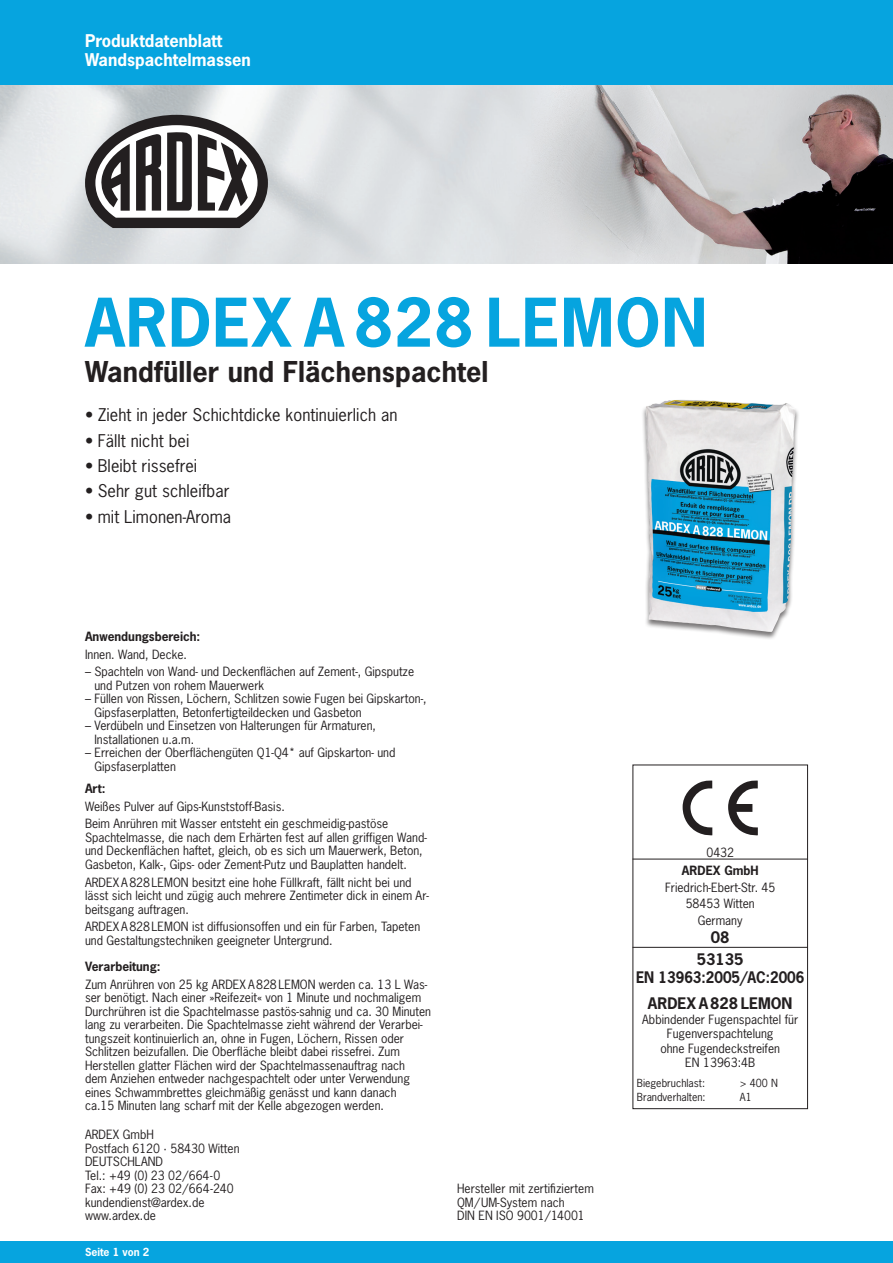
<style>
.page{position:relative;width:893px;height:1263px;background:#fff}
.page>*{position:absolute;margin:0;border:0;box-sizing:border-box;transform-origin:0 0}
.t1{font:700 63px "News Gothic Std";letter-spacing:.015em;color:#06a4df}
.t2{font:700 27px "News Gothic Std";letter-spacing:.005em;color:#231f20}
.t3{font:16.5px "News Gothic Std";letter-spacing:.005em;color:#231f20}
.t4{font:700 16.5px/19.5px "News Gothic Std";color:#fff}
.t5{font:700 15px/26.5px "News Gothic Std";color:#231f20;text-align:center;scale:.92 1}
.t6{font:700 15px/22.2px "News Gothic Std";color:#231f20;text-align:center}
.t7{font:12px/13.5px "News Gothic Std";color:#231f20}
.t8{font:700 12px "News Gothic Std";color:#231f20}
.t9{font:10.5px "News Gothic Std";color:#231f20}
.t10{font:700 10.5px "News Gothic Std";color:#fff}
</style>
<div class="page">
<div style="left:0;top:0;width:893px;height:85px;background:#06a4df"></div>
<div style="left:0;top:1242px;width:893px;height:21px;background:#06a4df"></div>
<img style="left:0;top:85px;width:893px;height:179px">
<div style="left:641px;top:399px;width:159px;height:242px;background:#231f20;opacity:.6"></div>
<img style="left:646px;top:400px;width:126px;height:232px">
<svg style="left:85px;top:115px;width:183px;height:113px"></svg>
<div style="left:632px;top:765px;width:176px;height:344px;border:1px solid #231f20"></div>
<svg style="left:683px;top:780px;width:29px;height:56px"></svg>
<svg style="left:728px;top:780px;width:30px;height:56px"></svg>
<hr style="left:632px;top:859px;width:176px;height:1px;background:#231f20">
<hr style="left:632px;top:947px;width:176px;height:1px;background:#231f20">
<h3 class="t4" style="left:85px;top:31px;width:167px">Produktdatenblatt<br>Wandspachtelmassen</h3>
<h1 class="t1" style="left:85px;top:281px;width:624px">ARDEX A828 LEMON</h1>
<h2 class="t2" style="left:85px;top:354px;width:405px">Wandfüller und Flächenspachtel</h2>
<h3 class="t3" style="left:85px;top:404px;width:314px">• Zieht in jeder Schichtdicke kontinuierlich an</h3>
<h3 class="t3" style="left:85px;top:430px;width:106px">• Fällt nicht bei</h3>
<h3 class="t3" style="left:85px;top:455px;width:114px">• Bleibt rissefrei</h3>
<h3 class="t3" style="left:85px;top:481px;width:146px">• Sehr gut schleifbar</h3>
<h3 class="t3" style="left:85px;top:506px;width:148px">• mit Limonen-Aroma</h3>
<p class="t8" style="left:85px;top:628px;width:117px">Anwendungsbereich:</p>
<p class="t7" style="left:85px;top:647px;width:104px">Innen. Wand, Decke.</p>
<p class="t7" style="left:94px;top:665px;width:321px;text-indent:-9px">– Spachteln von Wand- und Deckenflächen auf Zement-, Gipsputze und Putzen von rohem Mauerwerk</p>
<p class="t7" style="left:94px;top:692px;width:334px;text-indent:-9px">– Füllen von Rissen, Löchern, Schlitzen sowie Fugen bei Gipskarton-,<br>Gipsfaserplatten, Betonfertigteildecken und Gasbeton</p>
<p class="t7" style="left:94px;top:719px;width:283px;text-indent:-9px">– Verdübeln und Einsetzen von Halterungen für Armaturen,<br>Installationen u.a.m.</p>
<p class="t7" style="left:94px;top:746px;width:302px;text-indent:-9px">– Erreichen der Oberflächengüten Q1-Q4* auf Gipskarton- und<br>Gipsfaserplatten</p>
<p class="t8" style="left:85px;top:780px;width:22px">Art:</p>
<p class="t7" style="left:85px;top:797px;width:305px;line-height:17.7px">Weißes Pulver auf Gips-Kunststoff-Basis.<br>Beim Anrühren mit Wasser entsteht ein geschmeidig-pastöse</p>
<p class="t7" style="left:85px;top:830px;width:343px">Spachtelmasse, die nach dem Erhärten fest auf allen griffigen Wand&shy;und Deckenflächen haftet, gleich, ob es sich um Mauerwerk, Beton,<br>Gasbeton, Kalk-, Gips- oder Zement-Putz und Bauplatten handelt.</p>
<p class="t7" style="left:85px;top:875px;width:345px">ARDEX A828LEMON besitzt eine hohe Füllkraft, fällt nicht bei und lässt sich leicht und zügig auch mehrere Zentimeter dick in einem Ar&shy;beitsgang auftragen.</p>
<p class="t7" style="left:85px;top:920px;width:337px">ARDEX A828LEMON ist diffusionsoffen und ein für Farben, Tapeten und Gestaltungstechniken geeigneter Untergrund.</p>
<p class="t8" style="left:85px;top:959px;width:77px">Verarbeitung:</p>
<p class="t7" style="left:85px;top:977px;width:348px">Zum Anrühren von 25 kg ARDEX A828LEMON werden ca. 13 L Was&shy;ser benötigt. Nach einer »Reifezeit« von 1 Minute und nochmaligem Durchrühren ist die Spachtelmasse pastös-sahnig und ca. 30 Minuten lang zu verarbeiten. Die Spachtelmasse zieht während der Verarbei&shy;tungszeit kontinuierlich an, ohne in Fugen, Löchern, Rissen oder Schlitzen beizufallen. Die Oberfläche bleibt dabei rissefrei. Zum Herstellen glatter Flächen wird der Spachtelmassenauftrag nach<br>dem Anziehen entweder nachgespachtelt oder unter Verwendung eines Schwammbrettes gleichmäßig genässt und kann danach<br>ca.15 Minuten lang scharf mit der Kelle abgezogen werden.</p>
<p class="t7" style="left:85px;top:1128px;width:156px">ARDEX GmbH<br>Postfach 6120 · 58430 Witten<br>DEUTSCHLAND<br>Tel.: +49 (0) 23 02/664-0<br>Fax: +49 (0) 23 02/664-240 kundendienst@ardex.de www.ardex.de</p>
<p class="t10" style="left:85px;top:1245px;width:66px">Seite 1 von 2</p>
<p class="t7" style="left:457px;top:1182px;width:138px">Hersteller mit zertifiziertem<br>QM/UM-System nach<br>DIN EN ISO 9001/14001</p>
<p class="t7" style="left:706px;top:845px;width:29px">0432</p>
<p class="t8" style="left:682px;top:863px;width:78px">ARDEX GmbH</p>
<p class="t7" style="left:665px;top:879px;width:112px;line-height:16.5px;text-align:center">Friedrich-Ebert-Str. 45<br>58453 Witten<br>Germany</p>
<p class="t6" style="left:697px;top:926px;width:48px">08<br>53135</p>
<p class="t5" style="left:636px;top:964px;width:185px">EN 13963:2005/AC:2006<br>ARDEX A828 LEMON</p>
<p class="t7" style="left:642px;top:1012px;width:157px;line-height:14.4px;text-align:center">Abbindender Fugenspachtel für<br>Fugenverspachtelung<br>ohne Fugendeckstreifen<br>EN 13963:4B</p>
<p class="t9" style="left:637px;top:1076px;width:70px">Biegebruchlast:</p>
<p class="t9" style="left:740px;top:1076px;width:39px">&gt; 400 N</p>
<p class="t9" style="left:637px;top:1091px;width:70px">Brandverhalten:</p>
<p class="t9" style="left:740px;top:1091px;width:13px">A1</p>
</div>
